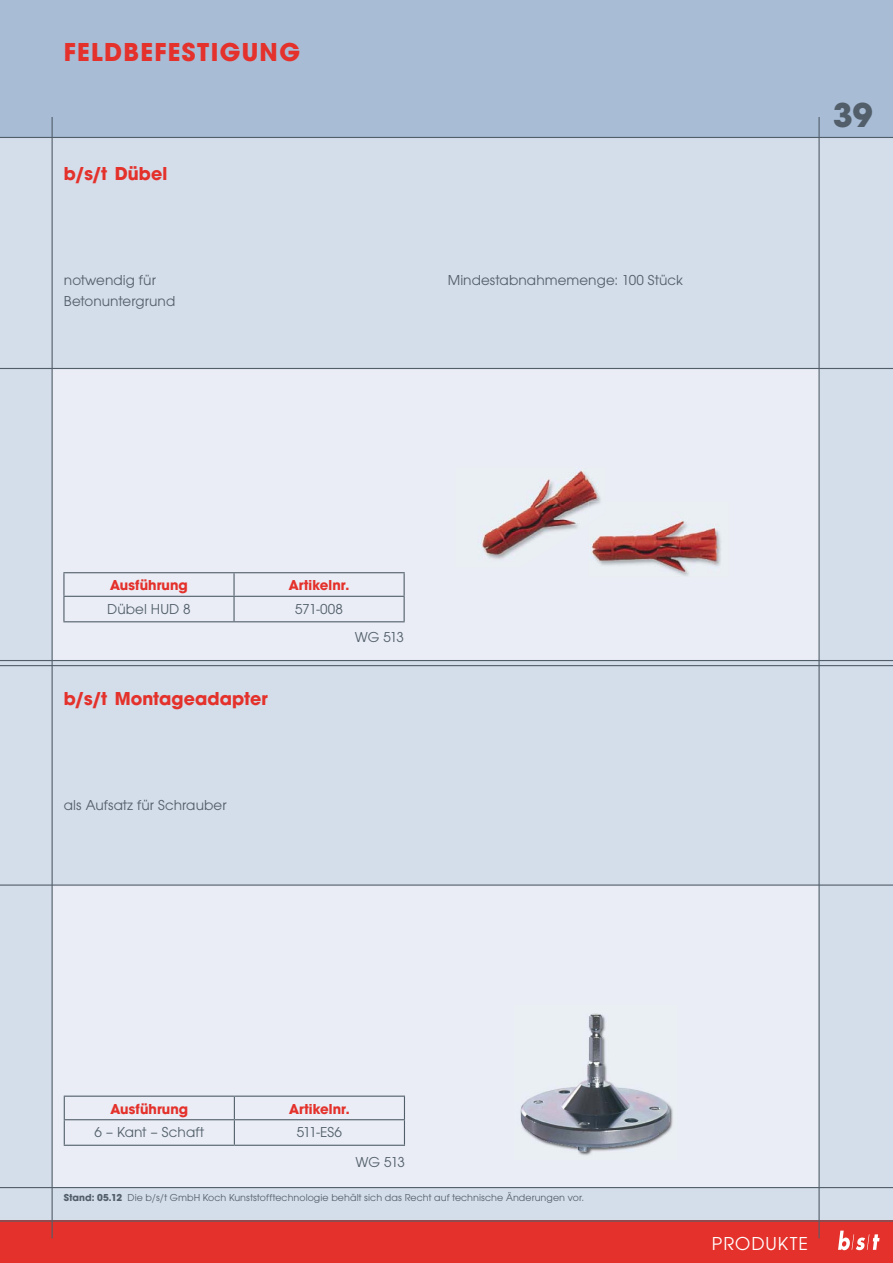
<style>
.page{position:relative;width:893px;height:1263px;background:#fff}
.page>*{position:absolute;margin:0;border:0;box-sizing:border-box;transform-origin:0 0}
.t1{font:700 36px "Avant Garde Gothic Itc T";color:#525f6a}
.t2{font:700 27px "Avant Garde Gothic Itc T";letter-spacing:.05em;color:#e4312b}
.t3{font:700 19.5px "Avant Garde Gothic Itc T";letter-spacing:.005em;color:#e4312b}
.t4{font:19.5px "Avant Garde Gothic Itc T";letter-spacing:.05em;color:#fff}
.t5{font:15px/21px "Avant Garde Gothic Itc T";letter-spacing:.005em;color:#525f6a}
.t6{font:700 15px "Avant Garde Gothic Itc T";letter-spacing:.005em;color:#e4312b}
.t7{font:10.5px "Avant Garde Gothic Itc T";letter-spacing:.005em;color:#525f6a}
.s1{font-weight:700}
</style>
<div class="page">
<div style="left:0;top:125px;width:893px;height:1138px;background:#d4ddea"></div>
<div style="left:52px;top:885px;width:767px;height:303px;background:#eaedf5"></div>
<div style="left:0;top:1221px;width:893px;height:42px;background:#e4312b"></div>
<div style="left:52px;top:368px;width:767px;height:296px;background:#eaedf5"></div>
<svg style="left:838px;top:1230px;width:41px;height:20px"></svg>
<div style="left:0;top:0;width:893px;height:138px;background:#a8bcd6"></div>
<hr style="left:0;top:1220px;width:893px;height:1px;background:#525f6a">
<hr style="left:63px;top:572px;width:171px;height:1px;background:#525f6a">
<hr style="left:63px;top:573px;width:2px;height:23px;background:#525f6a">
<hr style="left:234px;top:572px;width:171px;height:1px;background:#525f6a">
<hr style="left:233px;top:573px;width:2px;height:23px;background:#525f6a">
<hr style="left:63px;top:596px;width:171px;height:1px;background:#525f6a">
<hr style="left:63px;top:597px;width:2px;height:24px;background:#525f6a">
<hr style="left:234px;top:596px;width:171px;height:1px;background:#525f6a">
<hr style="left:233px;top:597px;width:2px;height:24px;background:#525f6a">
<svg style="left:404px;top:573px;width:1px;height:48px"></svg>
<hr style="left:63px;top:621px;width:171px;height:1px;background:#525f6a">
<hr style="left:234px;top:621px;width:171px;height:1px;background:#525f6a">
<img style="left:606px;top:520px;width:115px;height:56px">
<img style="left:480px;top:469px;width:126px;height:97px">
<img style="left:588px;top:501px;width:18px;height:23px">
<hr style="left:64px;top:1095px;width:170px;height:2px;background:#525f6a">
<hr style="left:234px;top:1095px;width:171px;height:2px;background:#525f6a">
<hr style="left:64px;top:1119px;width:170px;height:1px;background:#525f6a">
<svg style="left:64px;top:1097px;width:1px;height:48px"></svg>
<hr style="left:234px;top:1119px;width:171px;height:1px;background:#525f6a">
<svg style="left:234px;top:1097px;width:1px;height:48px"></svg>
<svg style="left:404px;top:1097px;width:1px;height:48px"></svg>
<hr style="left:64px;top:1145px;width:170px;height:1px;background:#525f6a">
<hr style="left:234px;top:1145px;width:171px;height:1px;background:#525f6a">
<img style="left:520px;top:1013px;width:153px;height:143px">
<hr style="left:0;top:137px;width:893px;height:1px;background:#525f6a">
<hr style="left:0;top:368px;width:893px;height:1px;background:#525f6a">
<hr style="left:0;top:1187px;width:893px;height:1px;background:#525f6a">
<hr style="left:0;top:884px;width:893px;height:2px;background:#525f6a">
<hr style="left:818px;top:117px;width:2px;height:1121px;background:#525f6a">
<hr style="left:52px;top:117px;width:1px;height:1121px;background:#525f6a">
<svg style="left:0;top:660px;width:893px;height:6px"></svg>
<h2 class="t2" style="left:64px;top:35px;width:238px">felDbefeStiGunG</h2>
<h3 class="t3" style="left:64px;top:162px;width:105px">b/s/t Dübel</h3>
<p class="t5" style="left:64px;top:269px;width:113px">notwendig für<br>Betonuntergrund</p>
<p class="t5" style="left:448px;top:269px;width:237px">Mindestabnahmemenge: 100 Stück</p>
<p class="t6" style="left:110px;top:576px;width:79px">Ausführung</p>
<p class="t6" style="left:289px;top:576px;width:62px">Artikelnr.</p>
<p class="t5" style="left:107px;top:598px;width:85px">dübel Hud 8</p>
<p class="t5" style="left:295px;top:598px;width:49px">571-008</p>
<h3 class="t3" style="left:64px;top:687px;width:206px">b/s/t Montageadapter</h3>
<p class="t5" style="left:64px;top:794px;width:164px">als Aufsatz für Schrauber</p>
<p class="t5" style="left:355px;top:626px;width:51px">WG 513</p>
<h1 class="t1" style="left:833px;top:93px;width:41px">39</h1>
<p class="t6" style="left:110px;top:1099px;width:79px">Ausführung</p>
<p class="t6" style="left:289px;top:1099px;width:62px">Artikelnr.</p>
<p class="t5" style="left:94px;top:1122px;width:112px">6 – kant – Schaft</p>
<p class="t5" style="left:297px;top:1122px;width:47px">511-eS6</p>
<p class="t5" style="left:356px;top:1151px;width:51px">WG 513</p>
<p class="t7" style="left:64px;top:1192px;width:521px"><span class="s1">Stand: 05.12</span> die b/s/t GmbH koch kunststofftechnologie behält sich das recht auf technische Änderungen vor.</p>
<h3 class="t4" style="left:712px;top:1232px;width:98px">produkte</h3>
</div>
